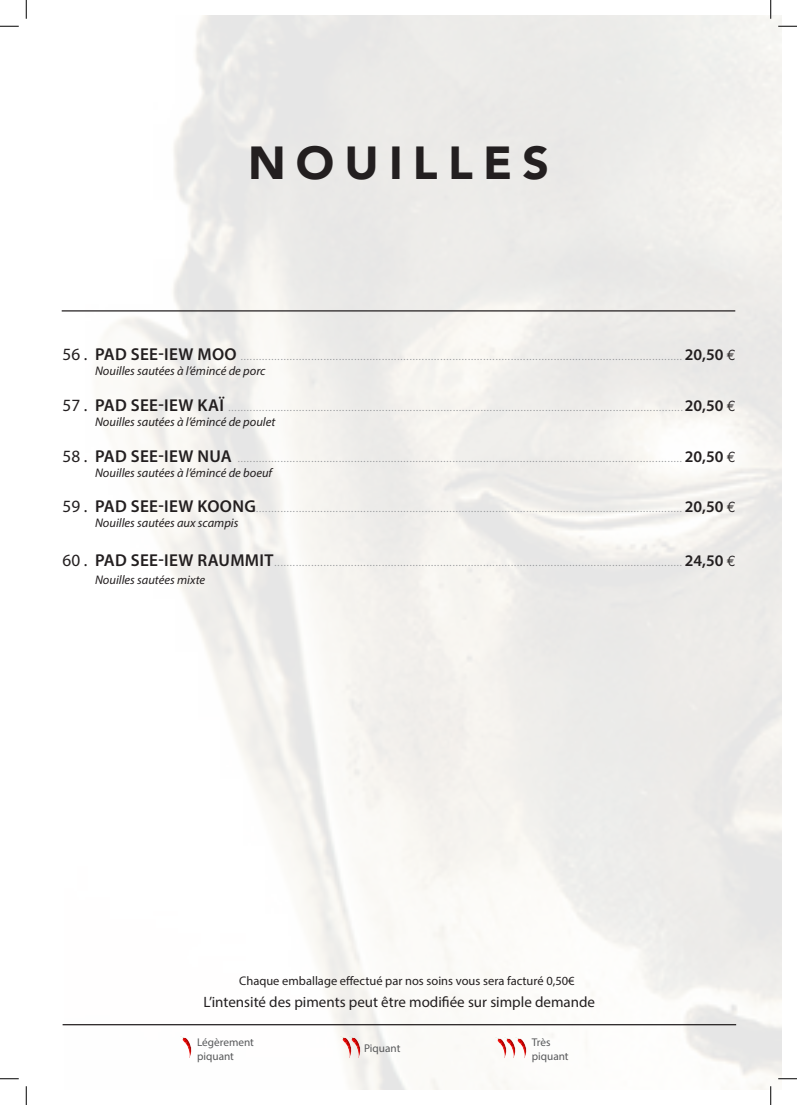
<style>
.page{position:relative;width:797px;height:1105px;background:#fff}
.page>*{position:absolute;margin:0;border:0;box-sizing:border-box;transform-origin:0 0}
.t1{font:900 46.25px "Avenir";letter-spacing:.22em;color:#231f20}
.t2{font:15px "Myriad Pro";color:#231f20}
.t3{font:italic 12.5px "Myriad Pro";color:#231f20}
.t4{font:12.5px "Myriad Pro";color:#231f20}
.t5{font:11.25px/13.5px "Myriad Pro";color:#57585a}
.t6{font:10px "Myriad Pro";color:#939598}
.s1{font-size:17.25px;color:#231f20}
.s2{font-weight:600;font-size:17.25px;color:#231f20}
.s3{font-weight:600;font-size:16.25px;color:#231f20}
.s4{font-family:"Euro Mono";font-size:15px;color:#231f20}
</style>
<div class="page">
<hr style="left:63px;top:1024px;width:673px;height:1px;background:#231f20">
<hr style="left:62px;top:310px;width:673px;height:1px;background:#231f20">
<img style="left:494px;top:1038px;width:10px;height:21px">
<img style="left:504px;top:1038px;width:23px;height:21px">
<img style="left:339px;top:1037px;width:9px;height:21px">
<img style="left:348px;top:1037px;width:13px;height:21px">
<img style="left:182px;top:1037px;width:10px;height:21px">
<svg style="left:0;top:25px;width:19px;height:2px"></svg>
<svg style="left:778px;top:25px;width:19px;height:2px"></svg>
<svg style="left:0;top:1078px;width:19px;height:1px"></svg>
<svg style="left:778px;top:1078px;width:19px;height:1px"></svg>
<svg style="left:25px;top:0;width:2px;height:19px"></svg>
<svg style="left:25px;top:1086px;width:2px;height:19px"></svg>
<svg style="left:770px;top:0;width:1px;height:19px"></svg>
<svg style="left:770px;top:1086px;width:1px;height:19px"></svg>
<h1 class="t1" style="left:248px;top:133px;width:302px">NOUILLES</h1>
<p class="t6" style="left:63px;top:351px;width:674px"><span class="s1">56 .</span> <span class="s2">PAD SEE-IEW MOO</span> ................................................................................................................................................ <span class="s3">20,50</span> <span class="s4">€</span></p>
<p class="t3" style="left:95px;top:363px;width:172px">Nouilles sautées à l’émincé de porc</p>
<p class="t6" style="left:63px;top:401px;width:674px"><span class="s1">57 .</span> <span class="s2">PAD SEE-IEW KAÏ</span> ....................................................................................................................................................<span class="s3">20,50</span> <span class="s4">€</span></p>
<p class="t3" style="left:95px;top:414px;width:182px">Nouilles sautées à l’émincé de poulet</p>
<p class="t6" style="left:63px;top:452px;width:674px"><span class="s1">58 .</span> <span class="s2">PAD SEE-IEW NUA</span> ................................................................................................................................................. <span class="s3">20,50</span> <span class="s4">€</span></p>
<p class="t3" style="left:95px;top:465px;width:179px">Nouilles sautées à l’émincé de boeuf</p>
<p class="t6" style="left:63px;top:503px;width:674px"><span class="s1">59 .</span> <span class="s2">PAD SEE-IEW KOONG</span> ........................................................................................................................................... <span class="s3">20,50</span> <span class="s4">€</span></p>
<p class="t3" style="left:95px;top:515px;width:145px">Nouilles sautées aux scampis</p>
<p class="t6" style="left:63px;top:556px;width:674px"><span class="s1">60 .</span> <span class="s2">PAD SEE-IEW RAUMMIT</span> ..................................................................................................................................... <span class="s3">24,50</span> <span class="s4">€</span></p>
<p class="t3" style="left:95px;top:572px;width:112px">Nouilles sautées mixte</p>
<p class="t4" style="left:239px;top:973px;width:337px">Chaque emballage effectué par nos soins vous sera facturé 0,50€</p>
<h2 class="t2" style="left:204px;top:992px;width:393px">L’intensité des piments peut être modifiée sur simple demande</h2>
<p class="t5" style="left:197px;top:1035px;width:58px">Légèrement piquant</p>
<p class="t5" style="left:532px;top:1035px;width:38px">Très piquant</p>
<p class="t5" style="left:364px;top:1041px;width:38px">Piquant</p>
</div>
